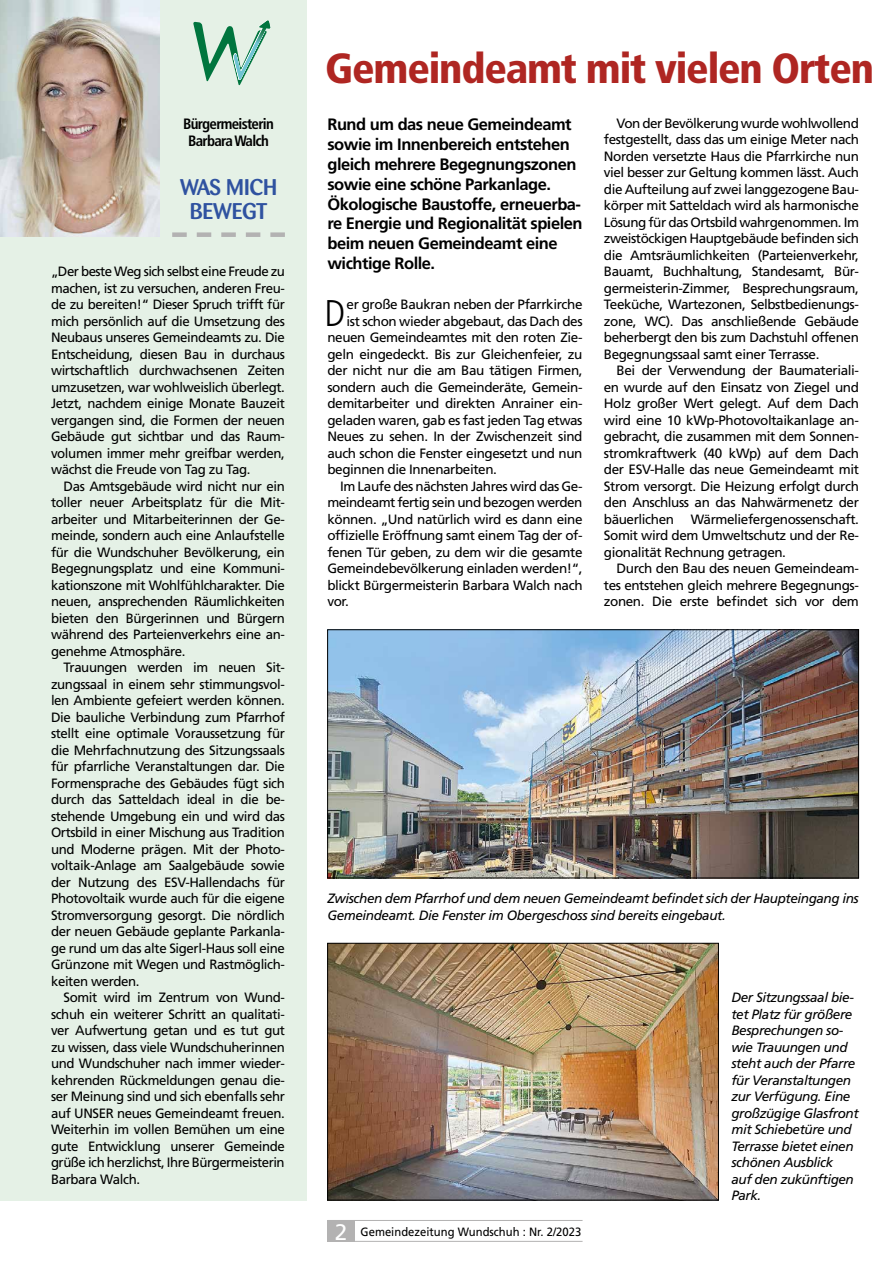
<style>
.page{position:relative;width:893px;height:1263px;background:#fff}
.page>*{position:absolute;margin:0;border:0;box-sizing:border-box;transform-origin:0 0}
.t1{font:900 condensed 42px "Frutiger LT Std";letter-spacing:-.03em;color:#af2622}
.t2{font:300 condensed 37.2px "Frutiger LT Std";color:#000}
.t3{font:500 22.5px/24px "Barmeno";letter-spacing:-.01em;color:#2f52a0;text-align:center}
.t4{font:700 16.5px/19.8px "Frutiger LT Std";letter-spacing:-.03em;color:#000}
.t5{font:700 condensed 15px/16.5px "Frutiger LT Std";letter-spacing:-.05em;color:#000;text-align:center}
.t6{font:13.5px/16.5px "Frutiger LT Std";letter-spacing:-.03em;color:#000;text-align:justify}
.t7{font:italic 13.5px/16.5px "Frutiger LT Std";letter-spacing:-.03em;color:#000}
.t8{font:12px "Frutiger LT Std";color:#000;scale:.94 1}
.s1{font-size:22.5px;color:#fff}
</style>
<div class="page">
<div style="left:327px;top:1220px;width:28px;height:22px;background:#b3b2b2"></div>
<hr style="left:327px;top:1220px;width:256px;height:1px;background:#b3b2b2">
<hr style="left:327px;top:1241px;width:256px;height:1px;background:#b3b2b2">
<div style="left:0;top:0;width:306px;height:1200px;background:#e5f1e6"></div>
<img style="left:0;top:0;width:159px;height:237px">
<svg style="left:193px;top:20px;width:78px;height:66px"></svg>
<svg style="left:172px;top:232px;width:113px;height:5px"></svg>
<img style="left:329px;top:631px;width:528px;height:245px">
<div style="left:327px;top:629px;width:532px;height:249px;border:1px solid #000"></div>
<img style="left:329px;top:945px;width:388px;height:253px">
<div style="left:327px;top:943px;width:392px;height:257px;border:1px solid #000"></div>
<p class="t5" style="left:183px;top:116px;width:92px">Bürgermeisterin<br>Barbara Walch</p>
<h3 class="t3" style="left:180px;top:176px;width:99px">WAS MICH<br>BEWEGT</h3>
<p class="t6" style="left:51px;top:263px;width:235px">„Der beste Weg sich selbst eine Freude zu machen, ist zu versuchen, anderen Freu&shy;de zu bereiten!“ Dieser Spruch trifft für mich persönlich auf die Umsetzung des Neubaus unseres Gemeindeamts zu. Die Entscheidung, diesen Bau in durchaus wirtschaftlich durchwachsenen Zeiten umzusetzen, war wohlweislich überlegt.<br>Jetzt, nachdem einige Monate Bauzeit vergangen sind, die Formen der neuen Gebäude gut sichtbar und das Raum&shy;volumen immer mehr greifbar werden, wächst die Freude von Tag zu Tag.</p>
<p class="t6" style="left:51px;top:478px;width:235px;text-indent:13px">Das Amtsgebäude wird nicht nur ein toller neuer Arbeitsplatz für die Mit&shy;arbeiter und Mitarbeiterinnen der Ge&shy;meinde, sondern auch eine Anlaufstelle für die Wundschuher Bevölkerung, ein Begegnungsplatz und eine Kommuni&shy;kationszone mit Wohlfühlcharakter. Die neuen, ansprechenden Räumlichkeiten bieten den Bürgerinnen und Bürgern während des Parteienverkehrs eine an&shy;genehme Atmosphäre.</p>
<p class="t6" style="left:51px;top:659px;width:235px;text-indent:13px">Trauungen werden im neuen Sit&shy;zungssaal in einem sehr stimmungsvol&shy;len Ambiente gefeiert werden können.<br>Die bauliche Verbindung zum Pfarrhof stellt eine optimale Voraussetzung für die Mehrfachnutzung des Sitzungssaals für pfarrliche Veranstaltungen dar. Die Formensprache des Gebäudes fügt sich durch das Satteldach ideal in die be&shy;stehende Umgebung ein und wird das Ortsbild in einer Mischung aus Tradition und Moderne prägen. Mit der Photo&shy;voltaik-Anlage am Saalgebäude sowie der Nutzung des ESV-Hallendachs für Photovoltaik wurde auch für die eigene Stromversorgung gesorgt. Die nördlich der neuen Gebäude geplante Parkanla&shy;ge rund um das alte Sigerl-Haus soll eine Grünzone mit Wegen und Rastmöglich&shy;keiten werden.</p>
<p class="t6" style="left:51px;top:989px;width:235px;text-indent:13px">Somit wird im Zentrum von Wund&shy;schuh ein weiterer Schritt an qualitati&shy;ver Aufwertung getan und es tut gut zu wissen, dass viele Wundschuherinnen und Wundschuher nach immer wieder&shy;kehrenden Rückmeldungen genau die&shy;ser Meinung sind und sich ebenfalls sehr auf UNSER neues Gemeindeamt freuen.<br>Weiterhin im vollen Bemühen um eine gute Entwicklung unserer Gemeinde grüße ich herzlichst, Ihre Bürgermeisterin Barbara Walch.</p>
<h1 class="t1" style="left:325px;top:43px;width:550px">Gemeindeamt mit vielen Orten</h1>
<p class="t4" style="left:327px;top:115px;width:257px">Rund um das neue Gemeindeamt sowie im Innenbereich entstehen gleich mehrere Begegnungszonen sowie eine schöne Parkanlage.<br>Ökologische Baustoffe, erneuerba&shy;re Energie und Regionalität spielen beim neuen Gemeindeamt eine wichtige Rolle.</p>
<p class="t6" style="left:604px;top:115px;width:257px;text-indent:13px">Von der Bevölkerung wurde wohlwollend festgestellt, dass das um einige Meter nach Norden versetzte Haus die Pfarrkirche nun viel besser zur Geltung kommen lässt. Auch die Aufteilung auf zwei langgezogene Bau&shy;körper mit Satteldach wird als harmonische Lösung für das Ortsbild wahrgenommen. Im zweistöckigen Hauptgebäude befinden sich die Amtsräumlichkeiten (Parteienverkehr, Bauamt, Buchhaltung, Standesamt, Bür&shy;germeisterin-Zimmer, Besprechungsraum, Teeküche, Wartezonen, Selbstbedienungs&shy;zone, WC). Das anschließende Gebäude beherbergt den bis zum Dachstuhl offenen Begegnungssaal samt einer Terrasse.</p>
<p class="t6" style="left:604px;top:362px;width:257px;text-indent:13px">Bei der Verwendung der Baumateriali&shy;en wurde auf den Einsatz von Ziegel und Holz großer Wert gelegt. Auf dem Dach wird eine 10 kWp-Photovoltaikanlage an&shy;gebracht, die zusammen mit dem Sonnen&shy;stromkraftwerk (40 kWp) auf dem Dach der ESV-Halle das neue Gemeindeamt mit Strom versorgt. Die Heizung erfolgt durch den Anschluss an das Nahwärmenetz der bäuerlichen Wärmeliefergenossenschaft.<br>Somit wird dem Umweltschutz und der Re&shy;gionalität Rechnung getragen.</p>
<p class="t6" style="left:604px;top:560px;width:257px;text-indent:13px">Durch den Bau des neuen Gemeindeam&shy;tes entstehen gleich mehrere Begegnungs&shy;zonen. Die erste befindet sich vor dem</p>
<h2 class="t2" style="left:324px;top:292px;width:22px">D</h2>
<p class="t6" style="left:347px;top:296px;width:237px">er große Baukran neben der Pfarrkirche</p>
<p class="t6" style="left:347px;top:313px;width:237px">ist schon wieder abgebaut, das Dach des</p>
<p class="t6" style="left:327px;top:329px;width:257px">neuen Gemeindeamtes mit den roten Zie-</p>
<p class="t6" style="left:327px;top:346px;width:257px">geln eingedeckt. Bis zur Gleichenfeier, zu</p>
<p class="t6" style="left:327px;top:362px;width:257px">der nicht nur die am Bau tätigen Firmen,</p>
<p class="t6" style="left:327px;top:379px;width:257px">sondern auch die Gemeinderäte, Gemein-</p>
<p class="t6" style="left:327px;top:395px;width:257px">demitarbeiter und direkten Anrainer ein-</p>
<p class="t6" style="left:327px;top:412px;width:257px">geladen waren, gab es fast jeden Tag etwas</p>
<p class="t6" style="left:327px;top:428px;width:257px">Neues zu sehen. In der Zwischenzeit sind</p>
<p class="t6" style="left:327px;top:445px;width:257px">auch schon die Fenster eingesetzt und nun</p>
<p class="t6" style="left:327px;top:461px;width:171px">beginnen die Innenarbeiten.</p>
<p class="t6" style="left:340px;top:478px;width:244px">Im Laufe des nächsten Jahres wird das Ge-</p>
<p class="t6" style="left:327px;top:494px;width:257px">meindeamt fertig sein und bezogen werden</p>
<p class="t6" style="left:327px;top:511px;width:257px">können. „Und natürlich wird es dann eine</p>
<p class="t6" style="left:327px;top:527px;width:257px">offizielle Eröffnung samt einem Tag der of-</p>
<p class="t6" style="left:327px;top:544px;width:257px">fenen Tür geben, zu dem wir die gesamte</p>
<p class="t6" style="left:327px;top:560px;width:257px">Gemeindebevölkerung einladen werden!“,</p>
<p class="t6" style="left:327px;top:577px;width:257px">blickt Bürgermeisterin Barbara Walch nach</p>
<p class="t6" style="left:327px;top:593px;width:23px">vor.</p>
<p class="t7" style="left:327px;top:890px;width:533px">Zwischen dem Pfarrhof und dem neuen Gemeindeamt befindet sich der Haupteingang ins<br>Gemeindeamt. Die Fenster im Obergeschoss sind bereits eingebaut.</p>
<p class="t8" style="left:335px;top:1224px;width:264px"><span class="s1">2</span> Gemeindezeitung Wundschuh : Nr. 2/2023</p>
<p class="t7" style="left:731px;top:989px;width:129px">Der Sitzungssaal bie&shy;tet Platz für größere<br>Besprechungen so&shy;wie Trauungen und steht auch der Pfarre für Veranstaltungen zur Verfügung. Eine großzügige Glasfront mit Schiebetüre und<br>Terrasse bietet einen schönen Ausblick<br>auf den zukünftigen<br>Park.</p>
</div>
